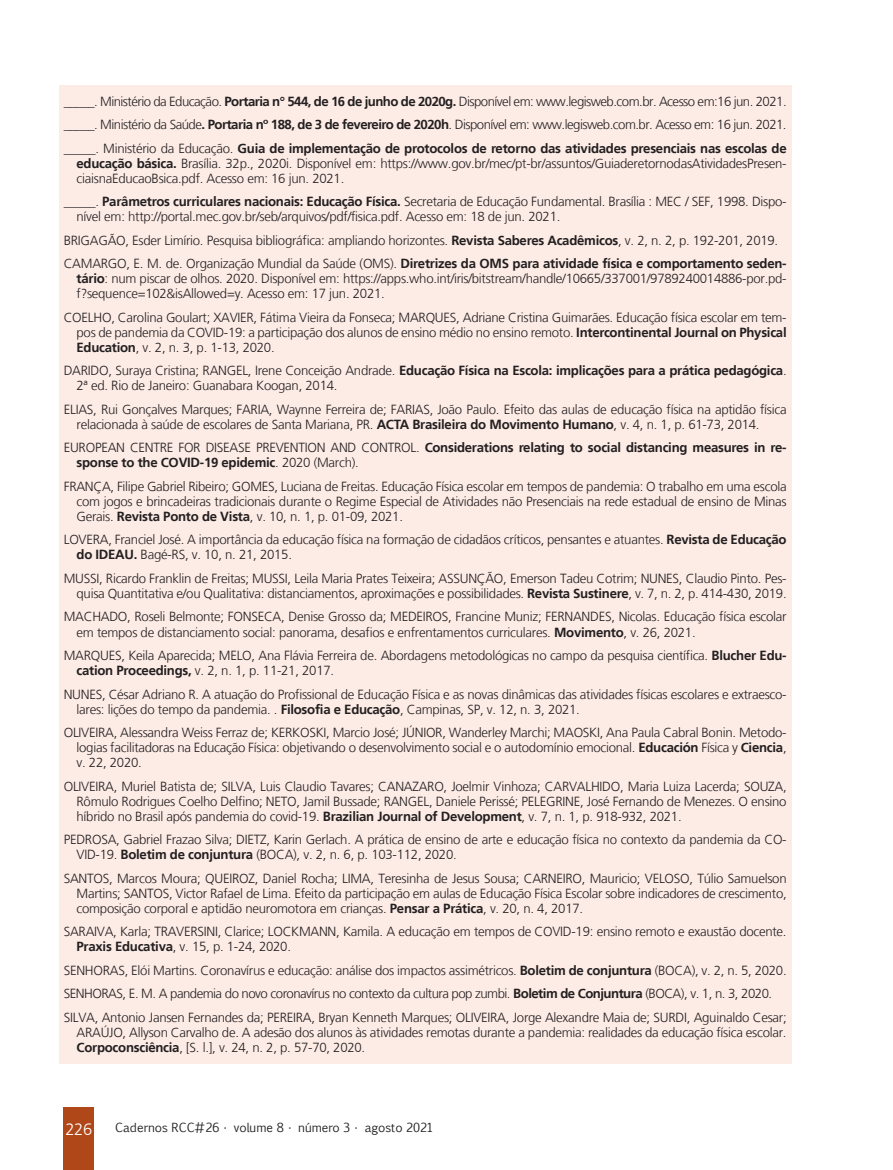
<style>
.page{position:relative;width:893px;height:1170px;background:#fff}
.page>*{position:absolute;margin:0;border:0;box-sizing:border-box;transform-origin:0 0}
.t1{font:300 16.5px "Frutiger LT";color:#fff}
.Referências__8_8{font:300 13.2px/15px "Frutiger LT";letter-spacing:-.02em;color:#231f20}
.Referências__8_8-2{font:300 13.2px "Frutiger LT";letter-spacing:-.04em;color:#231f20}
.Referências__8_8-3{font:700 13.2px/15px "Frutiger LT";letter-spacing:-.02em;color:#231f20}
.t2{font:12px "Euphemia CAS";color:#231f20}
.s1{font-weight:700}
.s2{font-weight:300}
</style>
<div class="page">
<div style="left:64px;top:1107px;width:30px;height:62px;background:#b04719"></div>
<div style="left:59px;top:85px;width:732px;height:978px;background:#fdece6"></div>
<p class="Referências__8_8-2" style="left:64px;top:94px;width:724px">_____. Ministério da Educação. <span class="s1">Portaria n° 544, de 16 de junho de 2020g.</span> Disponível em: www.legisweb.com.br. Acesso em:16 jun. 2021.</p>
<p class="Referências__8_8-2" style="left:64px;top:117px;width:724px">_____. Ministério da Saúde<span class="s1">. Portaria nº 188, de 3 de fevereiro de 2020h</span>. Disponível em: www.legisweb.com.br. Acesso em: 16 jun. 2021.</p>
<p class="Referências__8_8" style="left:77px;top:141px;width:712px;text-align:justify;text-indent:-13px">_____. Ministério da Educação. <span class="s1">Guia de implementação de protocolos de retorno das atividades presenciais nas escolas de educação básica.</span> Brasília. 32p., 2020i. Disponível em: https://www.gov.br/mec/pt-br/assuntos/GuiaderetornodasAtividadesPresen&shy;ciaisnaEducaoBsica.pdf. Acesso em: 16 jun. 2021.</p>
<p class="Referências__8_8" style="left:77px;top:194px;width:712px;text-indent:-13px">_____. <span class="s1">Parâmetros curriculares nacionais: Educação Física.</span> Secretaria de Educação Fundamental. Brasília : MEC / SEF, 1998. Dispo&shy;nível em: http://portal.mec.gov.br/seb/arquivos/pdf/fisica.pdf. Acesso em: 18 de jun. 2021.</p>
<p class="Referências__8_8" style="left:64px;top:233px;width:716px">BRIGAGÃO, Esder Limírio. Pesquisa bibliográfica: ampliando horizontes. <span class="s1">Revista Saberes Acadêmicos</span>, v. 2, n. 2, p. 192-201, 2019.</p>
<p class="Referências__8_8" style="left:77px;top:256px;width:712px;text-align:justify;text-indent:-13px">CAMARGO, E. M. de. Organização Mundial da Saúde (OMS). <span class="s1">Diretrizes da OMS para atividade física e comportamento seden&shy;tário</span>: num piscar de olhos. 2020. Disponível em: https://apps.who.int/iris/bitstream/handle/10665/337001/9789240014886-por.pd&shy;f?sequence=102&amp;isAllowed=y. Acesso em: 17 jun. 2021.</p>
<p class="Referências__8_8" style="left:77px;top:310px;width:712px;text-align:justify;text-indent:-13px">COELHO, Carolina Goulart; XAVIER, Fátima Vieira da Fonseca; MARQUES, Adriane Cristina Guimarães. Educação física escolar em tem&shy;pos de pandemia da COVID-19: a participação dos alunos de ensino médio no ensino remoto. <span class="s1">Intercontinental Journal on Physical Education</span>, v. 2, n. 3, p. 1-13, 2020.</p>
<p class="Referências__8_8" style="left:77px;top:363px;width:712px;text-indent:-13px">DARIDO, Suraya Cristina; RANGEL, Irene Conceição Andrade. <span class="s1">Educação Física na Escola: implicações para a prática pedagógica</span>.<br>2ª ed. Rio de Janeiro: Guanabara Koogan, 2014.</p>
<p class="Referências__8_8" style="left:77px;top:402px;width:712px;text-indent:-13px">ELIAS, Rui Gonçalves Marques; FARIA, Waynne Ferreira de; FARIAS, João Paulo. Efeito das aulas de educação física na aptidão física relacionada à saúde de escolares de Santa Mariana, PR. <span class="s1">ACTA Brasileira do Movimento Humano</span>, v. 4, n. 1, p. 61-73, 2014.</p>
<p class="Referências__8_8-3" style="left:77px;top:440px;width:712px;text-indent:-13px"><span class="s2">EUROPEAN CENTRE FOR DISEASE PREVENTION AND CONTROL.</span> Considerations relating to social distancing measures in re&shy;sponse to the COVID-19 epidemic<span class="s2">. 2020 (March).</span></p>
<p class="Referências__8_8" style="left:77px;top:479px;width:712px;text-align:justify;text-indent:-13px">FRANÇA, Filipe Gabriel Ribeiro; GOMES, Luciana de Freitas. Educação Física escolar em tempos de pandemia: O trabalho em uma escola com jogos e brincadeiras tradicionais durante o Regime Especial de Atividades não Presenciais na rede estadual de ensino de Minas Gerais. <span class="s1">Revista Ponto de Vista</span>, v. 10, n. 1, p. 01-09, 2021.</p>
<p class="Referências__8_8" style="left:77px;top:532px;width:712px;text-indent:-13px">LOVERA, Franciel José. A importância da educação física na formação de cidadãos críticos, pensantes e atuantes. <span class="s1">Revista de Educação do IDEAU.</span> Bagé-RS, v. 10, n. 21, 2015.</p>
<p class="Referências__8_8" style="left:64px;top:571px;width:724px;text-align:right">MUSSI, Ricardo Franklin de Freitas; MUSSI, Leila Maria Prates Teixeira; ASSUNÇÃO, Emerson Tadeu Cotrim; NUNES, Claudio Pinto. Pes&shy;quisa Quantitativa e/ou Qualitativa: distanciamentos, aproximações e possibilidades. <span class="s1">Revista Sustinere</span>, v. 7, n. 2, p. 414-430, 2019.</p>
<p class="Referências__8_8" style="left:77px;top:609px;width:712px;text-indent:-13px">MACHADO, Roseli Belmonte; FONSECA, Denise Grosso da; MEDEIROS, Francine Muniz; FERNANDES, Nicolas. Educação física escolar em tempos de distanciamento social: panorama, desafios e enfrentamentos curriculares. <span class="s1">Movimento</span>, v. 26, 2021.</p>
<p class="Referências__8_8" style="left:77px;top:648px;width:712px;text-indent:-13px">MARQUES, Keila Aparecida; MELO, Ana Flávia Ferreira de. Abordagens metodológicas no campo da pesquisa científica. <span class="s1">Blucher Edu&shy;cation Proceedings,</span> v. 2, n. 1, p. 11-21, 2017.</p>
<p class="Referências__8_8" style="left:77px;top:686px;width:712px;text-indent:-13px">NUNES, César Adriano R. A atuação do Profissional de Educação Física e as novas dinâmicas das atividades físicas escolares e extraesco&shy;lares: lições do tempo da pandemia. . <span class="s1">Filosofia e Educação</span>, Campinas, SP, v. 12, n. 3, 2021.</p>
<p class="Referências__8_8" style="left:77px;top:725px;width:712px;text-align:justify;text-indent:-13px">OLIVEIRA, Alessandra Weiss Ferraz de; KERKOSKI, Marcio José; JÚNIOR, Wanderley Marchi; MAOSKI, Ana Paula Cabral Bonin. Metodo&shy;logias facilitadoras na Educação Física: objetivando o desenvolvimento social e o autodomínio emocional. <span class="s1">Educación</span> Física y <span class="s1">Ciencia</span>, v. 22, 2020.</p>
<p class="Referências__8_8" style="left:77px;top:778px;width:712px;text-align:justify;text-indent:-13px">OLIVEIRA, Muriel Batista de; SILVA, Luis Claudio Tavares; CANAZARO, Joelmir Vinhoza; CARVALHIDO, Maria Luiza Lacerda; SOUZA, Rômulo Rodrigues Coelho Delfino; NETO, Jamil Bussade; RANGEL, Daniele Perissé; PELEGRINE, José Fernando de Menezes. O ensino híbrido no Brasil após pandemia do covid-19. <span class="s1">Brazilian Journal of Development</span>, v. 7, n. 1, p. 918-932, 2021.</p>
<p class="Referências__8_8" style="left:77px;top:832px;width:712px;text-indent:-13px">PEDROSA, Gabriel Frazao Silva; DIETZ, Karin Gerlach. A prática de ensino de arte e educação física no contexto da pandemia da CO-<br>VID-19. <span class="s1">Boletim de conjuntura</span> (BOCA), v. 2, n. 6, p. 103-112, 2020.</p>
<p class="Referências__8_8" style="left:77px;top:870px;width:712px;text-align:justify;text-indent:-13px">SANTOS, Marcos Moura; QUEIROZ, Daniel Rocha; LIMA, Teresinha de Jesus Sousa; CARNEIRO, Mauricio; VELOSO, Túlio Samuelson Martins; SANTOS, Victor Rafael de Lima. Efeito da participação em aulas de Educação Física Escolar sobre indicadores de crescimento, composição corporal e aptidão neuromotora em crianças. <span class="s1">Pensar a Prática</span>, v. 20, n. 4, 2017.</p>
<p class="Referências__8_8" style="left:77px;top:924px;width:712px;text-indent:-13px">SARAIVA, Karla; TRAVERSINI, Clarice; LOCKMANN, Kamila. A educação em tempos de COVID-19: ensino remoto e exaustão docente.<br><span class="s1">Praxis Educativa</span>, v. 15, p. 1-24, 2020.</p>
<p class="Referências__8_8" style="left:64px;top:962px;width:724px">SENHORAS, Elói Martins. Coronavírus e educação: análise dos impactos assimétricos. <span class="s1">Boletim de conjuntura</span> (BOCA), v. 2, n. 5, 2020.</p>
<p class="Referências__8_8-2" style="left:64px;top:986px;width:710px">SENHORAS, E. M. A pandemia do novo coronavírus no contexto da cultura pop zumbi. <span class="s1">Boletim de Conjuntura</span> (BOCA), v. 1, n. 3, 2020.</p>
<p class="Referências__8_8" style="left:77px;top:1009px;width:712px;text-align:justify;text-indent:-13px">SILVA, Antonio Jansen Fernandes da; PEREIRA, Bryan Kenneth Marques; OLIVEIRA, Jorge Alexandre Maia de; SURDI, Aguinaldo Cesar; ARAÚJO, Allyson Carvalho de. A adesão dos alunos às atividades remotas durante a pandemia: realidades da educação física escolar.<br><span class="s1">Corpoconsciência</span>, [S. l.], v. 24, n. 2, p. 57-70, 2020.</p>
<p class="t1" style="left:65px;top:1120px;width:28px">226</p>
<p class="t2" style="left:115px;top:1119px;width:320px">Cadernos RCC#26 • volume 8 • número 3 • agosto 2021</p>
</div>
